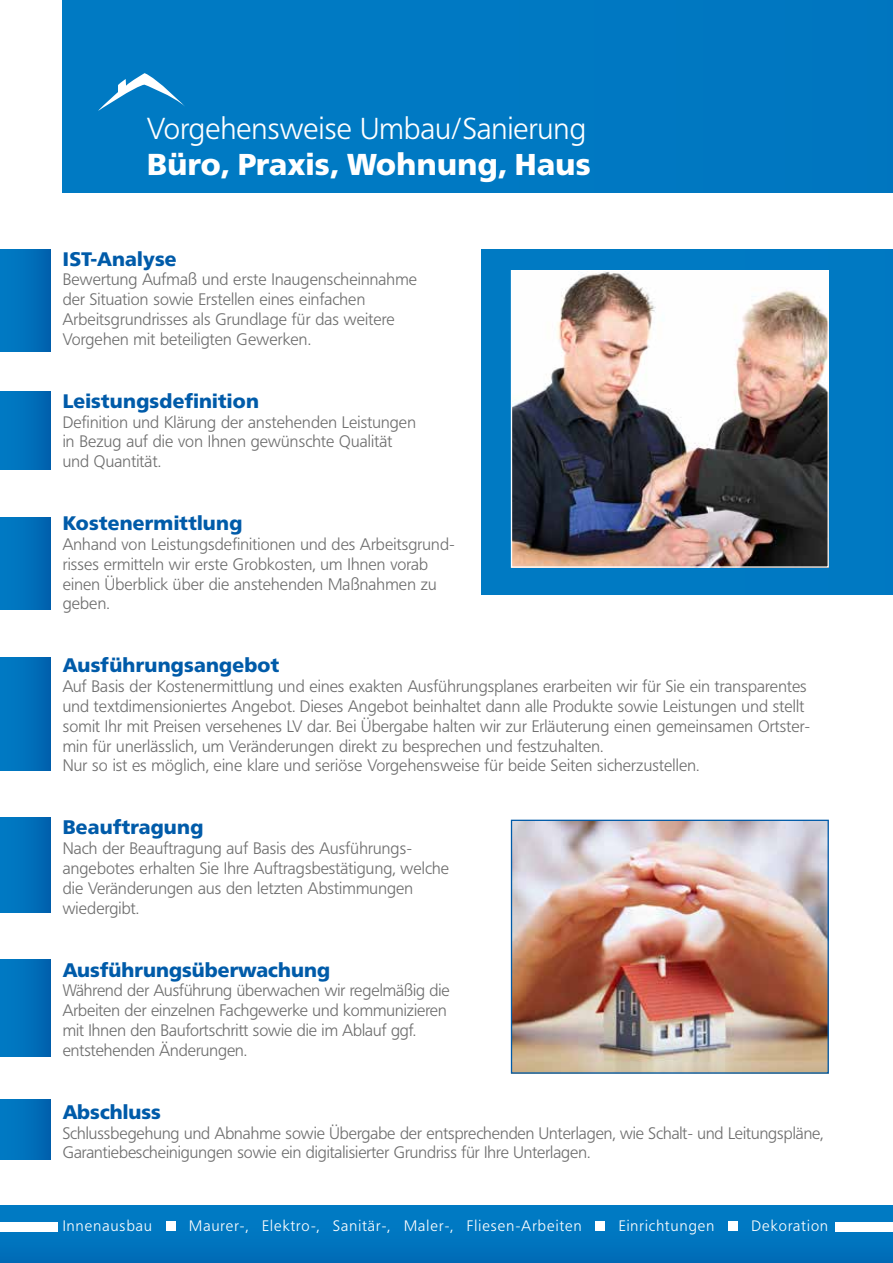
<style>
.page{position:relative;width:893px;height:1263px;background:#fff}
.page>*{position:absolute;margin:0;border:0;box-sizing:border-box;transform-origin:0 0}
.t1{font:300 30px "Frutiger BQ";letter-spacing:.01em;color:#fff}
.t2{font:900 30px "Frutiger BQ";letter-spacing:.01em;color:#fff}
.t3{font:900 19.5px "Frutiger BQ";letter-spacing:.01em;color:#005ba9}
.t4{font:300 16.5px/19.8px "Frutiger BQ";letter-spacing:.01em;color:#6e6e6e}
.t5{font:300 15px "Frutiger BQ";letter-spacing:.075em;color:#fff}
</style>
<div class="page">
<div style="left:481px;top:249px;width:412px;height:346px;background:#0079c3"></div>
<div style="left:0;top:1205px;width:893px;height:58px;background:#0077c1"></div>
<div style="left:0;top:249px;width:51px;height:103px;background:linear-gradient(to right,#007ec6,#0062af)"></div>
<div style="left:0;top:392px;width:51px;height:77px;background:linear-gradient(to right,#007ec6,#0062af)"></div>
<div style="left:0;top:517px;width:51px;height:92px;background:linear-gradient(to right,#007ec6,#0062af)"></div>
<div style="left:0;top:817px;width:51px;height:95px;background:linear-gradient(to right,#007ec6,#0062af)"></div>
<div style="left:0;top:960px;width:51px;height:97px;background:linear-gradient(to right,#007ec6,#0062af)"></div>
<div style="left:0;top:1100px;width:51px;height:60px;background:linear-gradient(to right,#007ec6,#0062af)"></div>
<div style="left:0;top:658px;width:51px;height:112px;background:linear-gradient(to right,#007ec6,#0062af)"></div>
<div style="left:166px;top:1222px;width:9px;height:9px;background:#fff"></div>
<div style="left:596px;top:1222px;width:9px;height:9px;background:#fff"></div>
<div style="left:728px;top:1222px;width:9px;height:9px;background:#fff"></div>
<div style="left:63px;top:0;width:830px;height:192px;background:#0079c3"></div>
<img style="left:513px;top:272px;width:314px;height:294px">
<div style="left:511px;top:270px;width:318px;height:298px;border:1px solid #fff"></div>
<img style="left:513px;top:822px;width:314px;height:250px">
<div style="left:511px;top:820px;width:318px;height:254px;border:1px solid #005ba9"></div>
<div style="left:0;top:1222px;width:57px;height:9px;background:#fff"></div>
<div style="left:836px;top:1222px;width:57px;height:9px;background:#fff"></div>
<svg style="left:98px;top:73px;width:87px;height:38px"></svg>
<h1 class="t1" style="left:147px;top:111px;width:440px">Vorgehensweise Umbau/Sanierung</h1>
<h1 class="t2" style="left:147px;top:147px;width:445px">Büro, Praxis, Wohnung, Haus</h1>
<p class="t3" style="left:63px;top:247px;width:116px">IST-Analyse</p>
<p class="t4" style="left:63px;top:270px;width:356px">Bewertung Aufmaß und erste Inaugenscheinnahme der Situation sowie Erstellen eines einfachen Arbeitsgrundrisses als Grundlage für das weitere Vorgehen mit beteiligten Gewerken.</p>
<p class="t3" style="left:63px;top:389px;width:198px">Leistungsdefinition</p>
<p class="t4" style="left:63px;top:412px;width:355px">Definition und Klärung der anstehenden Leistungen in Bezug auf die von Ihnen gewünschte Qualität und Quantität.</p>
<p class="t3" style="left:63px;top:512px;width:181px">Kostenermittlung</p>
<p class="t4" style="left:63px;top:535px;width:393px">Anhand von Leistungsdefinitionen und des Arbeitsgrund&shy;risses ermitteln wir erste Grobkosten, um Ihnen vorab einen Überblick über die anstehenden Maßnahmen zu geben.</p>
<p class="t3" style="left:63px;top:654px;width:218px">Ausführungsangebot</p>
<p class="t4" style="left:63px;top:677px;width:749px">Auf Basis der Kostenermittlung und eines exakten Ausführungsplanes erarbeiten wir für Sie ein transparentes und textdimensioniertes Angebot. Dieses Angebot beinhaltet dann alle Produkte sowie Leistungen und stellt somit Ihr mit Preisen versehenes LV dar. Bei Übergabe halten wir zur Erläuterung einen gemeinsamen Ortster&shy;min für unerlässlich, um Veränderungen direkt zu besprechen und festzuhalten.<br>Nur so ist es möglich, eine klare und seriöse Vorgehensweise für beide Seiten sicherzustellen.</p>
<p class="t3" style="left:63px;top:816px;width:142px">Beauftragung</p>
<p class="t4" style="left:63px;top:839px;width:388px">Nach der Beauftragung auf Basis des Ausführungs&shy;angebotes erhalten Sie Ihre Auftragsbestätigung, welche die Veränderungen aus den letzten Abstimmungen wiedergibt.</p>
<p class="t3" style="left:63px;top:958px;width:269px">Ausführungsüberwachung</p>
<p class="t4" style="left:63px;top:981px;width:389px">Während der Ausführung überwachen wir regelmäßig die Arbeiten der einzelnen Fachgewerke und kommunizieren mit Ihnen den Baufortschritt sowie die im Ablauf ggf. entstehenden Änderungen.</p>
<p class="t3" style="left:63px;top:1100px;width:100px">Abschluss</p>
<p class="t4" style="left:63px;top:1123px;width:762px">Schlussbegehung und Abnahme sowie Übergabe der entsprechenden Unterlagen, wie Schalt- und Leitungspläne,<br>Garantiebescheinigungen sowie ein digitalisierter Grundriss für Ihre Unterlagen.</p>
<p class="t5" style="left:63px;top:1217px;width:91px">Innenausbau</p>
<p class="t5" style="left:189px;top:1217px;width:394px">Maurer-, Elektro-, Sanitär-, Maler-, Fliesen-Arbeiten</p>
<p class="t5" style="left:619px;top:1217px;width:97px">Einrichtungen</p>
<p class="t5" style="left:751px;top:1217px;width:78px">Dekoration</p>
</div>
